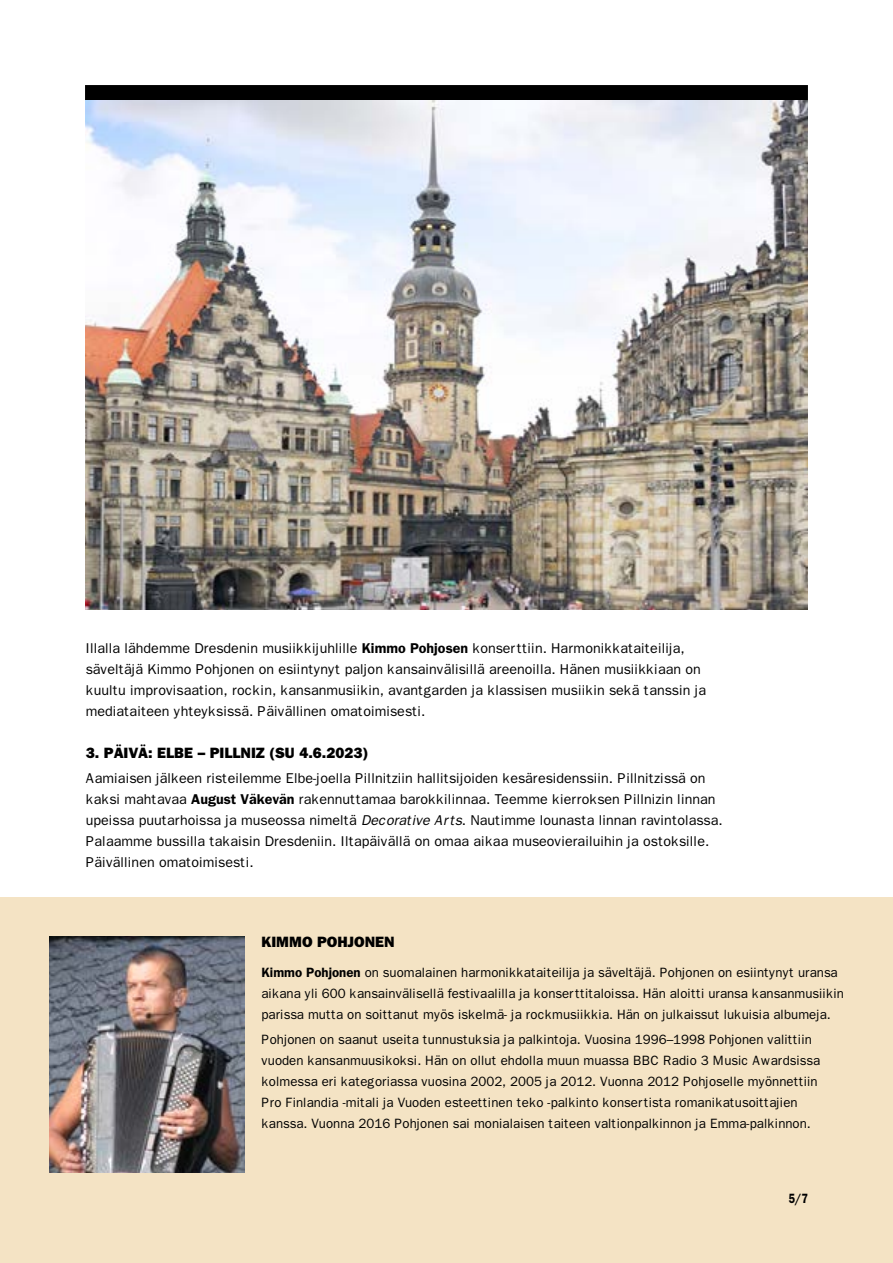
<style>
.page{position:relative;width:893px;height:1263px;background:#fff}
.page>*{position:absolute;margin:0;border:0;box-sizing:border-box;transform-origin:0 0}
.t1{font:800 15px "Franklin Gothic";color:#000}
.t2{font:14.25px/21px "Franklin Gothic";color:#000}
.t3{font:13.5px/21px "Franklin Gothic";color:#000}
.t4{font:600 13.5px "Franklin Gothic";color:#000;scale:.8 1}
.s1{font-weight:600}
.s2{font-style:italic}
</style>
<div class="page">
<div style="left:85px;top:85px;width:723px;height:15px;background:#000"></div>
<img style="left:86px;top:100px;width:722px;height:509px">
<div style="left:0;top:897px;width:893px;height:366px;background:#f4e3c4"></div>
<img style="left:50px;top:936px;width:194px;height:236px">
<p class="t2" style="left:86px;top:637px;width:622px">Illalla lähdemme Dresdenin musiikkijuhlille <span class="s1">Kimmo Pohjosen</span> konserttiin. Harmonikkataiteilija, säveltäjä Kimmo Pohjonen on esiintynyt paljon kansainvälisillä areenoilla. Hänen musiikkiaan on kuultu improvisaation, rockin, kansanmusiikin, avantgarden ja klassisen musiikin sekä tanssin ja mediataiteen yhteyksissä. Päivällinen omatoimisesti.</p>
<p class="t1" style="left:86px;top:744px;width:284px">3. PÄIVÄ: ELBE – PILLNIZ (SU 4.6.2023)</p>
<p class="t2" style="left:86px;top:768px;width:638px">Aamiaisen jälkeen risteilemme Elbe-joella Pillnitziin hallitsijoiden kesäresidenssiin. Pillnitzissä on kaksi mahtavaa <span class="s1">August Väkevän</span> rakennuttamaa barokkilinnaa. Teemme kierroksen Pillnizin linnan upeissa puutarhoissa ja museossa nimeltä <span class="s2">Decorative Arts</span>. Nautimme lounasta linnan ravintolassa.<br>Palaamme bussilla takaisin Dresdeniin. Iltapäivällä on omaa aikaa museovierailuihin ja ostoksille.<br>Päivällinen omatoimisesti.</p>
<p class="t1" style="left:261px;top:933px;width:135px">KIMMO POHJONEN</p>
<p class="t3" style="left:261px;top:962px;width:584px"><span class="s1">Kimmo Pohjonen</span> on suomalainen harmonikkataiteilija ja säveltäjä. Pohjonen on esiintynyt uransa aikana yli 600 kansainvälisellä festivaalilla ja konserttitaloissa. Hän aloitti uransa kansanmusiikin parissa mutta on soittanut myös iskelmä- ja rockmusiikkia. Hän on julkaissut lukuisia albumeja.</p>
<p class="t3" style="left:261px;top:1029px;width:560px">Pohjonen on saanut useita tunnustuksia ja palkintoja. Vuosina 1996–1998 Pohjonen valittiin vuoden kansanmuusikoksi. Hän on ollut ehdolla muun muassa BBC Radio 3 Music Awardsissa kolmessa eri kategoriassa vuosina 2002, 2005 ja 2012. Vuonna 2012 Pohjoselle myönnettiin Pro Finlandia -mitali ja Vuoden esteettinen teko -palkinto konsertista romanikatusoittajien kanssa. Vuonna 2016 Pohjonen sai monialaisen taiteen valtionpalkinnon ja Emma-palkinnon.</p>
<p class="t4" style="left:788px;top:1190px;width:26px">5/7</p>
</div>
